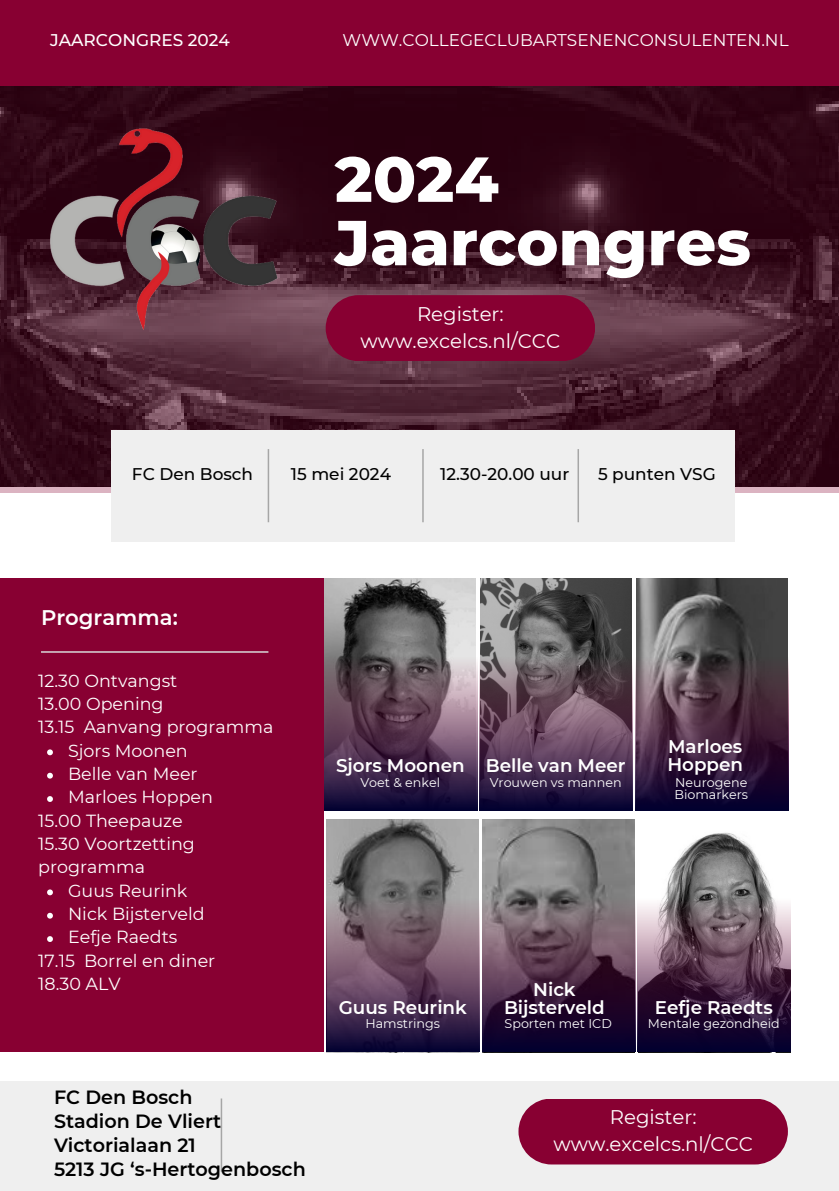
<style>
.page{position:relative;width:839px;height:1191px;background:#fff}
.page>*{position:absolute;margin:0;border:0;box-sizing:border-box;transform-origin:0 0}
.t1{font:800 63.4px/63.4px "Montserrat";color:#fff}
.t2{font:600 21.2px "Montserrat";color:#fff}
.t3{font:19.8px/27px "Montserrat";color:#fff;text-align:center}
.t4{font:600 19.2px/24px "Montserrat";color:#000}
.t5{font:600 18.4px/18px "Montserrat";color:#fff}
.t6{font:17.6px/23.4px "Montserrat";color:#fff}
.t7{font:500 17px "Montserrat";color:#000}
.t8{font:17px "Montserrat";color:#fff}
.t9{font:500 17px "Montserrat";color:#fff}
.t10{font:12.6px/12.6px "Montserrat";color:#fff}
</style>
<div class="page">
<svg style="left:0;top:86px;width:838px;height:407px;background:#3d1524"></svg>
<div style="left:0;top:0;width:838px;height:86px;background:#880032"></div>
<div style="left:0;top:578px;width:354px;height:232px;background:#880032"></div>
<div style="left:0;top:803px;width:324px;height:249px;background:#880032"></div>
<div style="left:0;top:1081px;width:838px;height:110px;background:#efefef"></div>
<div style="left:112px;top:430px;width:622px;height:111px;background:#efefef"></div>
<svg style="left:325px;top:295px;width:270px;height:66px;background:#860333"></svg>
<img style="left:324px;top:578px;width:151px;height:233px">
<img style="left:480px;top:578px;width:151px;height:233px">
<img style="left:636px;top:578px;width:151px;height:233px">
<svg style="left:324px;top:657px;width:153px;height:153px;background:#563f57"></svg>
<svg style="left:479px;top:657px;width:153px;height:153px;background:#553e57"></svg>
<svg style="left:635px;top:657px;width:153px;height:153px;background:#412a42"></svg>
<hr style="left:268px;top:449px;width:1px;height:73px;background:#a6a6a6">
<hr style="left:221px;top:1099px;width:1px;height:73px;background:#a6a6a6">
<hr style="left:41px;top:651px;width:227px;height:2px;background:#d9d9d9">
<hr style="left:422px;top:449px;width:1px;height:73px;background:#a6a6a6">
<hr style="left:577px;top:449px;width:2px;height:73px;background:#a6a6a6">
<img style="left:19px;top:86px;width:266px;height:342px">
<img style="left:326px;top:820px;width:152px;height:79px">
<img style="left:482px;top:820px;width:152px;height:79px">
<img style="left:662px;top:832px;width:112px;height:67px">
<svg style="left:326px;top:899px;width:153px;height:153px;background:#5f4860"></svg>
<svg style="left:482px;top:899px;width:153px;height:153px;background:#49324a"></svg>
<svg style="left:637px;top:899px;width:153px;height:153px;background:#563f57"></svg>
<svg style="left:47px;top:749px;width:6px;height:6px"></svg>
<svg style="left:47px;top:773px;width:6px;height:6px"></svg>
<svg style="left:47px;top:796px;width:6px;height:6px"></svg>
<svg style="left:47px;top:889px;width:6px;height:6px"></svg>
<svg style="left:47px;top:913px;width:6px;height:6px"></svg>
<svg style="left:47px;top:936px;width:6px;height:6px"></svg>
<div style="left:518px;top:1099px;width:269px;height:65px;background:#880032"></div>
<h1 class="t9" style="left:50px;top:29px;width:181px">JAARCONGRES 2024</h1>
<p class="t8" style="left:342px;top:29px;width:447px">WWW.COLLEGECLUBARTSENENCONSULENTEN.NL</p>
<p class="t1" style="left:335px;top:147px;width:417px">2024<br>Jaarcongres</p>
<h4 class="t3" style="left:360px;top:300px;width:201px">Register: www.excelcs.nl/CCC</h4>
<h3 class="t7" style="left:132px;top:464px;width:123px">FC Den Bosch</h3>
<p class="t7" style="left:291px;top:464px;width:102px">15 mei 2024</p>
<p class="t7" style="left:440px;top:464px;width:131px">12.30-20.00 uur</p>
<p class="t7" style="left:598px;top:464px;width:119px">5 punten VSG</p>
<p class="t2" style="left:41px;top:605px;width:138px">Programma:</p>
<h6 class="t6" style="left:38px;top:669px;width:141px">12.30 Ontvangst</h6>
<h6 class="t6" style="left:38px;top:692px;width:127px">13.00 Opening</h6>
<h6 class="t6" style="left:38px;top:715px;width:237px">13.15 Aanvang programma</h6>
<h6 class="t6" style="left:68px;top:739px;width:121px">Sjors Moonen</h6>
<h2 class="t6" style="left:68px;top:762px;width:131px">Belle van Meer</h2>
<p class="t6" style="left:68px;top:785px;width:146px">Marloes Hoppen</p>
<h6 class="t6" style="left:38px;top:809px;width:146px">15.00 Theepauze</h6>
<p class="t6" style="left:38px;top:832px;width:158px">15.30 Voortzetting programma</p>
<p class="t6" style="left:68px;top:879px;width:121px">Guus Reurink</p>
<h6 class="t6" style="left:68px;top:902px;width:138px">Nick Bijsterveld</h6>
<p class="t6" style="left:68px;top:925px;width:111px">Eefje Raedts</p>
<h6 class="t6" style="left:38px;top:949px;width:178px">17.15 Borrel en diner</h6>
<p class="t6" style="left:38px;top:972px;width:84px">18.30 ALV</p>
<p class="t5" style="left:667px;top:737px;width:77px">Marloes<br>Hoppen</p>
<p class="t5" style="left:336px;top:757px;width:130px">Sjors Moonen</p>
<p class="t5" style="left:486px;top:757px;width:141px">Belle van Meer</p>
<p class="t10" style="left:360px;top:776px;width:81px">Voet &amp; enkel</p>
<p class="t10" style="left:489px;top:776px;width:133px">Vrouwen vs mannen</p>
<p class="t10" style="left:674px;top:776px;width:75px">Neurogene<br>Biomarkers</p>
<p class="t5" style="left:504px;top:980px;width:102px;text-align:center">Nick<br>Bijsterveld</p>
<h6 class="t5" style="left:339px;top:998px;width:130px">Guus Reurink</h6>
<p class="t5" style="left:654px;top:998px;width:119px">Eefje Raedts</p>
<p class="t10" style="left:365px;top:1017px;width:76px">Hamstrings</p>
<p class="t10" style="left:504px;top:1017px;width:109px">Sporten met ICD</p>
<p class="t10" style="left:648px;top:1017px;width:133px">Mentale gezondheid</p>
<p class="t4" style="left:54px;top:1085px;width:253px">FC Den Bosch<br>Stadion De Vliert<br>Victorialaan 21<br>5213 JG ‘s-Hertogenbosch</p>
<p class="t3" style="left:553px;top:1103px;width:201px">Register: www.excelcs.nl/CCC</p>
</div>
